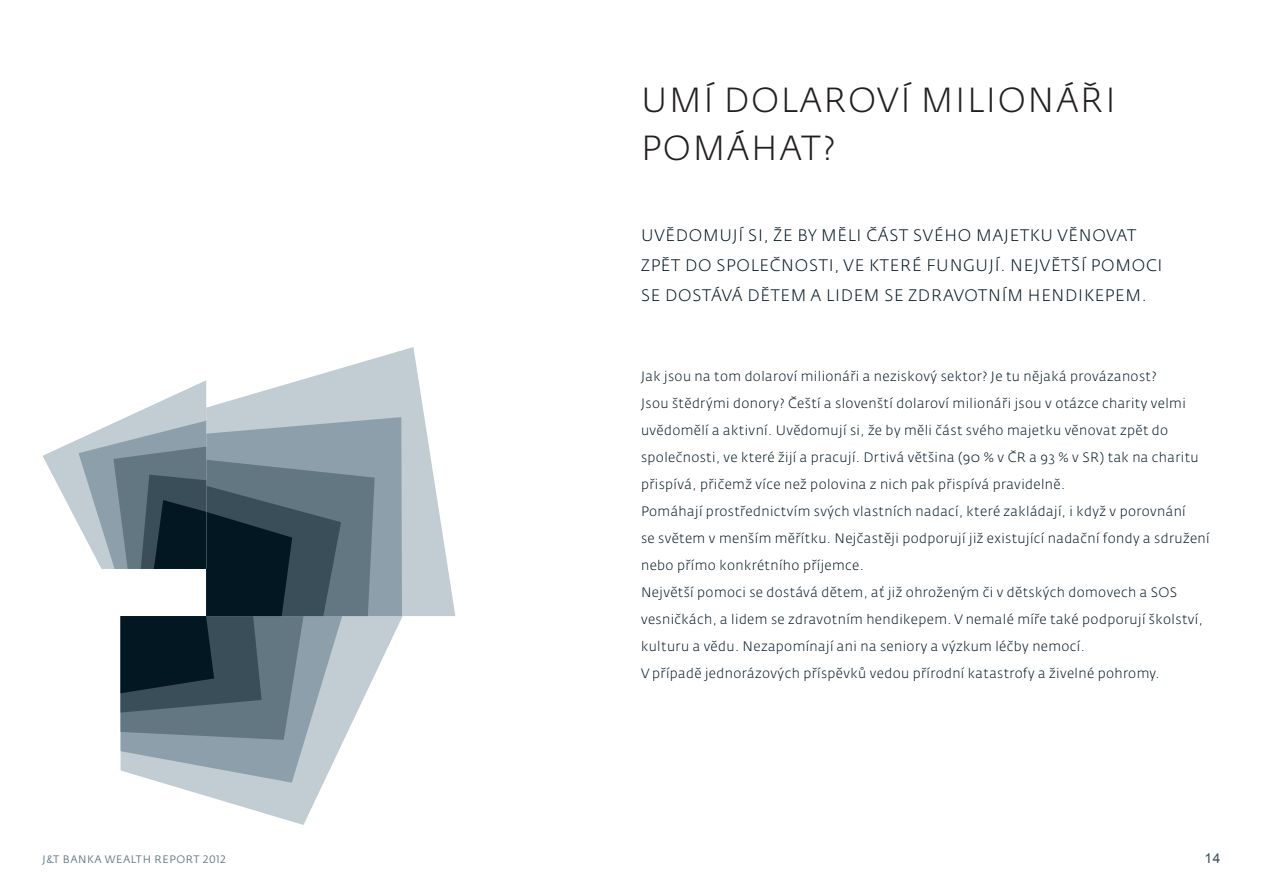
<style>
.page{position:relative;width:1263px;height:893px;background:#fff}
.page>*{position:absolute;margin:0;border:0;box-sizing:border-box;transform-origin:0 0}
.t1{font:300 34.5px/48px "Fedra Sans Alt Pro";letter-spacing:.05em;color:#231f20}
.t2{font:300 16.5px/30px "Fedra Sans Alt Pro";letter-spacing:.05em;color:#031722}
.t3{font:13.65px "Arial";color:#394e59}
.t4{font:300 13.5px/27px "Fedra Sans Alt Pro";letter-spacing:.03em;color:#031722}
.t5{font:10.65px "Fedra Sans Alt Pro";letter-spacing:.06em;color:#627782}
</style>
<div class="page">
<svg style="left:163px;top:616px;width:240px;height:209px"></svg>
<svg style="left:301px;top:347px;width:154px;height:269px;fill:#c1ccd3"></svg>
<svg style="left:43px;top:380px;width:359px;height:403px"></svg>
<h1 class="t1" style="left:641px;top:79px;width:476px">UMÍ DOLAROVÍ MILIONÁŘI<br>POMÁHAT?</h1>
<p class="t2" style="left:641px;top:222px;width:523px">UVĚDOMUJÍ SI, ŽE BY MĚLI ČÁST SVÉHO MAJETKU VĚNOVAT<br>ZPĚT DO SPOLEČNOSTI, VE KTERÉ FUNGUJÍ. NEJVĚTŠÍ POMOCI<br>SE DOSTÁVÁ DĚTEM A LIDEM SE ZDRAVOTNÍM HENDIKEPEM.</p>
<p class="t4" style="left:641px;top:364px;width:570px">Jak jsou na tom dolaroví milionáři a neziskový sektor? Je tu nějaká provázanost?<br>Jsou štědrými donory? Čeští a slovenští dolaroví milionáři jsou v otázce charity velmi uvědomělí a aktivní. Uvědomují si, že by měli část svého majetku věnovat zpět do společnosti, ve které žijí a pracují. Drtivá většina (90 % v ČR a 93 % v SR) tak na charitu přispívá, přičemž více než polovina z nich pak přispívá pravidelně.<br>Pomáhají prostřednictvím svých vlastních nadací, které zakládají, i když v porovnání<br>se světem v menším měřítku. Nejčastěji podporují již existující nadační fondy a sdružení nebo přímo konkrétního příjemce.<br>Největší pomoci se dostává dětem, ať již ohroženým či v dětských domovech a SOS vesničkách, a lidem se zdravotním hendikepem. V nemalé míře také podporují školství, kulturu a vědu. Nezapomínají ani na seniory a výzkum léčby nemocí.<br>V případě jednorázových příspěvků vedou přírodní katastrofy a živelné pohromy.</p>
<p class="t5" style="left:43px;top:855px;width:185px">J&amp;T BANKA WEALTH REPORT 2012</p>
<p class="t3" style="left:1204px;top:851px;width:18px">14</p>
</div>
